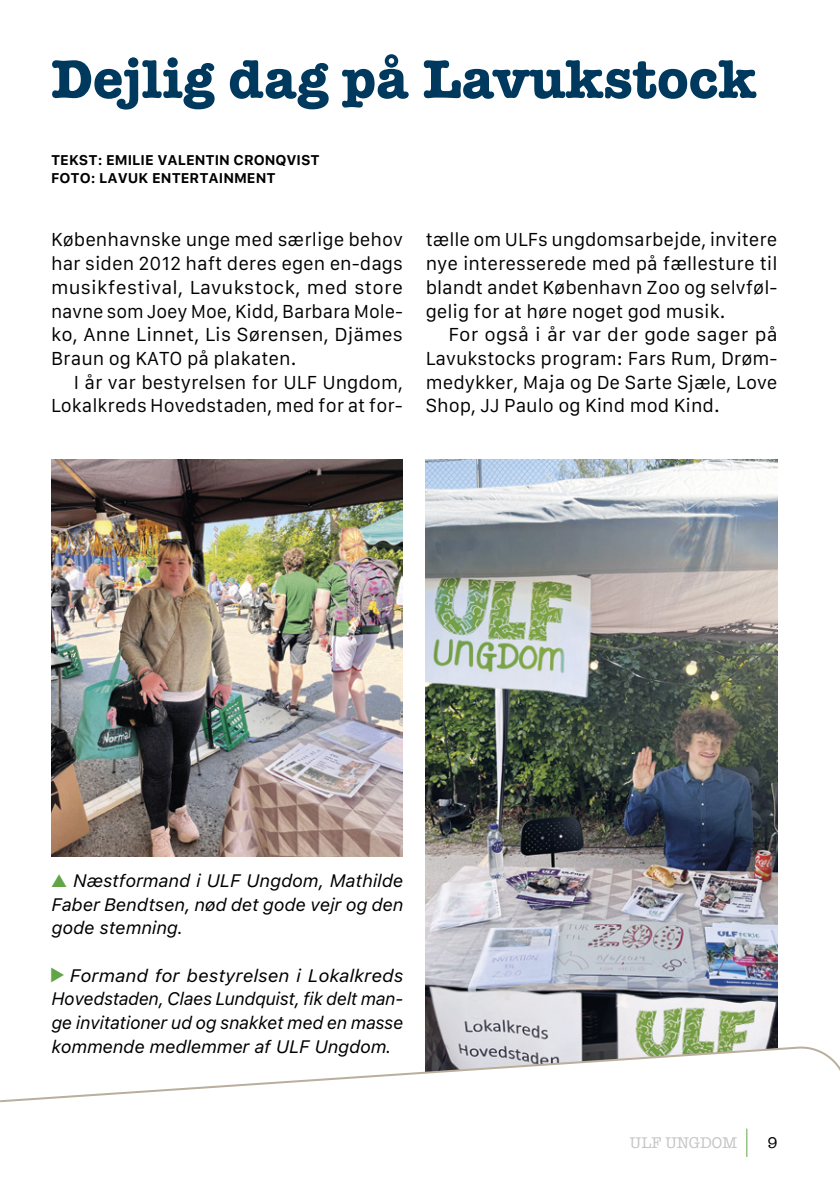
<style>
.page{position:relative;width:840px;height:1191px;background:#fff}
.page>*{position:absolute;margin:0;border:0;box-sizing:border-box;transform-origin:0 0}
.Rubrik{font:700 56px "American Typewriter";color:#00395e}
.Brødtekst_MED{font:18px/23.8px "Galvji";color:#000;text-align:justify}
.Billedtekst{font:italic 18px/23.8px "Galvji";letter-spacing:-.005em;color:#000;text-align:justify}
.Brødtekst_UDEN{font:18px/23.8px "Galvji";letter-spacing:.005em;color:#000;text-align:justify}
.t1{font:16px "American Typewriter";color:#c5c5c5}
.t2{font:16px "American Typewriter";color:#000}
.Byline{font:700 14px "Galvji";color:#000}
.s1{color:#62a548}
</style>
<div class="page">
<img style="left:425px;top:459px;width:352px;height:584px">
<img style="left:51px;top:459px;width:352px;height:397px">
<svg style="left:0;top:1043px;width:839px;height:114px"></svg>
<svg style="left:746px;top:1128px;width:1px;height:29px"></svg>
<p class="Rubrik" style="left:51px;top:31px;width:706px">Dejlig dag på Lavukstock</p>
<p class="Byline" style="left:51px;top:152px;width:270px">TEKST: EMILIE VALENTIN CRONQVIST</p>
<p class="Byline" style="left:51px;top:170px;width:226px">FOTO: LAVUK ENTERTAINMENT</p>
<p class="Brødtekst_UDEN" style="left:51px;top:228px;width:353px">Københavnske unge med særlige behov har siden 2012 haft deres egen en-dags musikfestival, Lavukstock, med store navne som Joey Moe, Kidd, Barbara Mole&shy;ko, Anne Linnet, Lis Sørensen, Djämes Braun og KATO på plakaten.</p>
<p class="Brødtekst_MED" style="left:51px;top:371px;width:353px;text-align:right">I år var bestyrelsen for ULF Ungdom,<br>Lokalkreds Hovedstaden, med for at for-</p>
<p class="Brødtekst_MED" style="left:425px;top:228px;width:353px">tælle om ULFs ungdomsarbejde, invitere nye interesserede med på fællesture til blandt andet København Zoo og selvføl&shy;gelig for at høre noget god musik.</p>
<p class="Brødtekst_MED" style="left:425px;top:323px;width:353px;text-indent:23px">For også i år var der gode sager på Lavukstocks program: Fars Rum, Drøm&shy;medykker, Maja og De Sarte Sjæle, Love Shop, JJ Paulo og Kind mod Kind.</p>
<p class="Billedtekst" style="left:51px;top:869px;width:353px"><span class="s1">▲</span> Næstformand i ULF Ungdom, Mathilde Faber Bendtsen, nød det gode vejr og den gode stemning.</p>
<p class="Billedtekst" style="left:51px;top:963px;width:353px;text-indent:18px">Formand for bestyrelsen i Lokalkreds Hovedstaden, Claes Lundquist, fik delt man&shy;ge invitationer ud og snakket med en masse kommende medlemmer af ULF Ungdom.</p>
<p class="t1" style="left:629px;top:1130px;width:109px">ULF UNGDOM</p>
<p class="t2" style="left:767px;top:1130px;width:12px">9</p>
</div>
